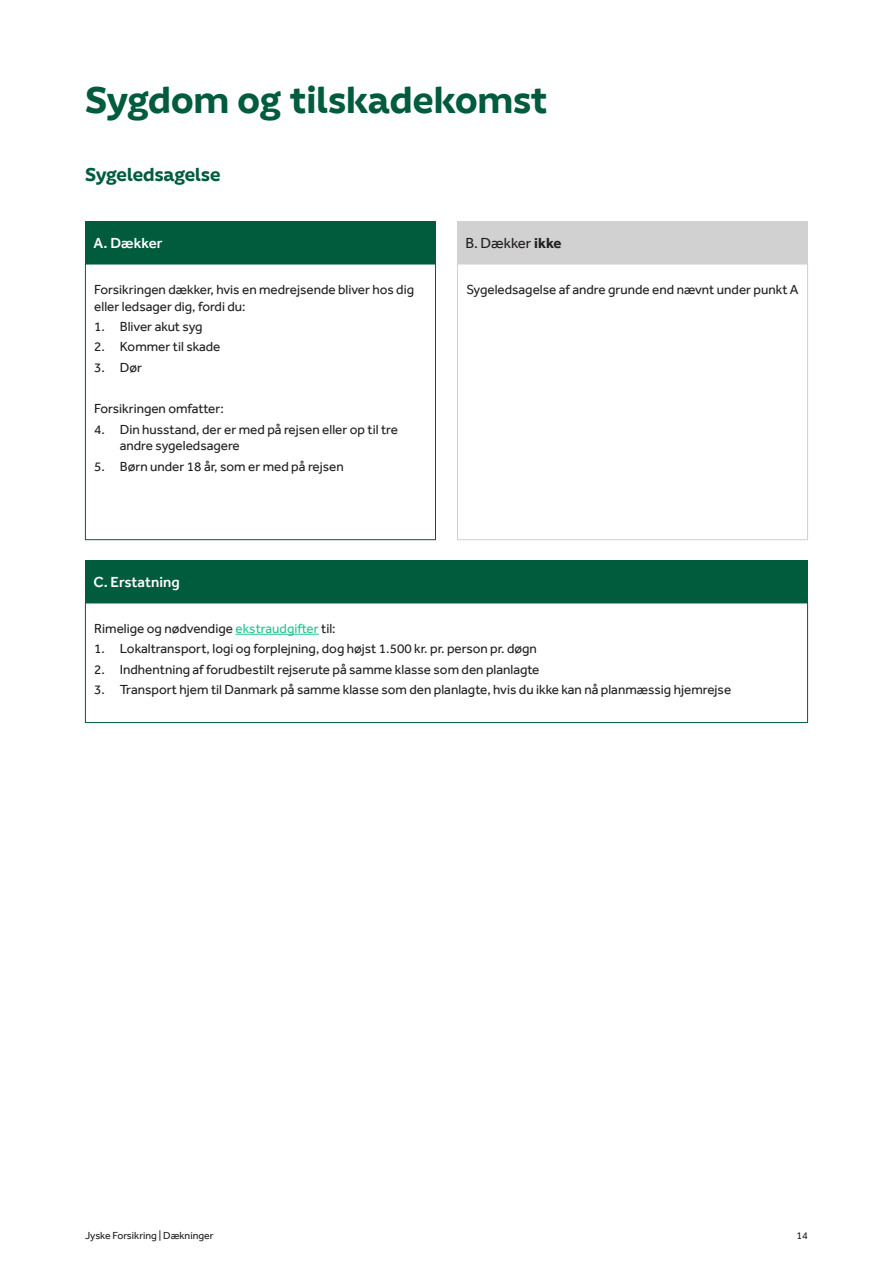
<style>
.page{position:relative;width:893px;height:1263px;background:#fff}
.page>*{position:absolute;margin:0;border:0;box-sizing:border-box;transform-origin:0 0}
.H3_Afsnitsoverskrift{font:700 36px "Jyske Bogstaver";color:#005c3c}
.H4_Mellemrubrik{font:700 18px "Jyske Bogstaver";color:#005c3c}
.Overskrift_Skema_HVID{font:500 15px "Effra";color:#fff}
.Overskrift_Skema{font:15px "Effra";color:#231f20}
.Brødtekst_Skema{font:13.5px/16.2px "Effra";color:#231f20}
.t1{font:10.5px "Effra";color:#231f20}
.s1{font-weight:700}
.s2{color:#20c594}
</style>
<div class="page">
<div style="left:85px;top:560px;width:723px;height:43px;background:#005c3c"></div>
<div style="left:457px;top:221px;width:351px;height:43px;background:#d1d1d1"></div>
<div style="left:85px;top:221px;width:351px;height:43px;background:#005c3c"></div>
<hr style="left:235px;top:634px;width:84px;height:1px;background:#20c594">
<div style="left:85px;top:603px;width:723px;height:120px;border:1px solid #005c3c"></div>
<div style="left:457px;top:264px;width:351px;height:276px;border:1px solid #d1d1d1"></div>
<div style="left:85px;top:264px;width:351px;height:276px;border:1px solid #005c3c"></div>
<p class="H3_Afsnitsoverskrift" style="left:85px;top:75px;width:464px">Sygdom og tilskadekomst</p>
<p class="H4_Mellemrubrik" style="left:85px;top:162px;width:137px">Sygeledsagelse</p>
<p class="Overskrift_Skema_HVID" style="left:94px;top:234px;width:70px">A. Dækker</p>
<p class="Overskrift_Skema" style="left:466px;top:234px;width:97px">B. Dækker <span class="s1">ikke</span></p>
<p class="Brødtekst_Skema" style="left:94px;top:281px;width:321px">Forsikringen dækker, hvis en medrejsende bliver hos dig</p>
<p class="Brødtekst_Skema" style="left:466px;top:281px;width:334px">Sygeledsagelse af andre grunde end nævnt under punkt A</p>
<p class="Brødtekst_Skema" style="left:94px;top:298px;width:153px">eller ledsager dig, fordi du:</p>
<p class="Brødtekst_Skema" style="left:94px;top:318px;width:110px">1. Bliver akut syg</p>
<p class="Brødtekst_Skema" style="left:94px;top:339px;width:128px">2. Kommer til skade</p>
<p class="Brødtekst_Skema" style="left:94px;top:359px;width:49px">3. Dør</p>
<p class="Brødtekst_Skema" style="left:94px;top:401px;width:131px">Forsikringen omfatter:</p>
<p class="Brødtekst_Skema" style="left:120px;top:421px;width:280px;text-indent:-26px">4. Din husstand, der er med på rejsen eller op til tre andre sygeledsagere</p>
<p class="Brødtekst_Skema" style="left:94px;top:458px;width:251px">5. Børn under 18 år, som er med på rejsen</p>
<p class="Overskrift_Skema_HVID" style="left:94px;top:573px;width:88px">C. Erstatning</p>
<p class="Brødtekst_Skema" style="left:94px;top:620px;width:243px">Rimelige og nødvendige <span class="s2">ekstraudgifter</span> til:</p>
<p class="Brødtekst_Skema" style="left:94px;top:641px;width:444px">1. Lokaltransport, logi og forplejning, dog højst 1.500 kr. pr. person pr. døgn</p>
<p class="Brødtekst_Skema" style="left:94px;top:661px;width:447px">2. Indhentning af forudbestilt rejserute på samme klasse som den planlagte</p>
<p class="Brødtekst_Skema" style="left:94px;top:681px;width:638px">3. Transport hjem til Danmark på samme klasse som den planlagte, hvis du ikke kan nå planmæssig hjemrejse</p>
<p class="t1" style="left:85px;top:1229px;width:130px">Jyske Forsikring | Dækninger</p>
<p class="t1" style="left:796px;top:1229px;width:13px">14</p>
</div>
